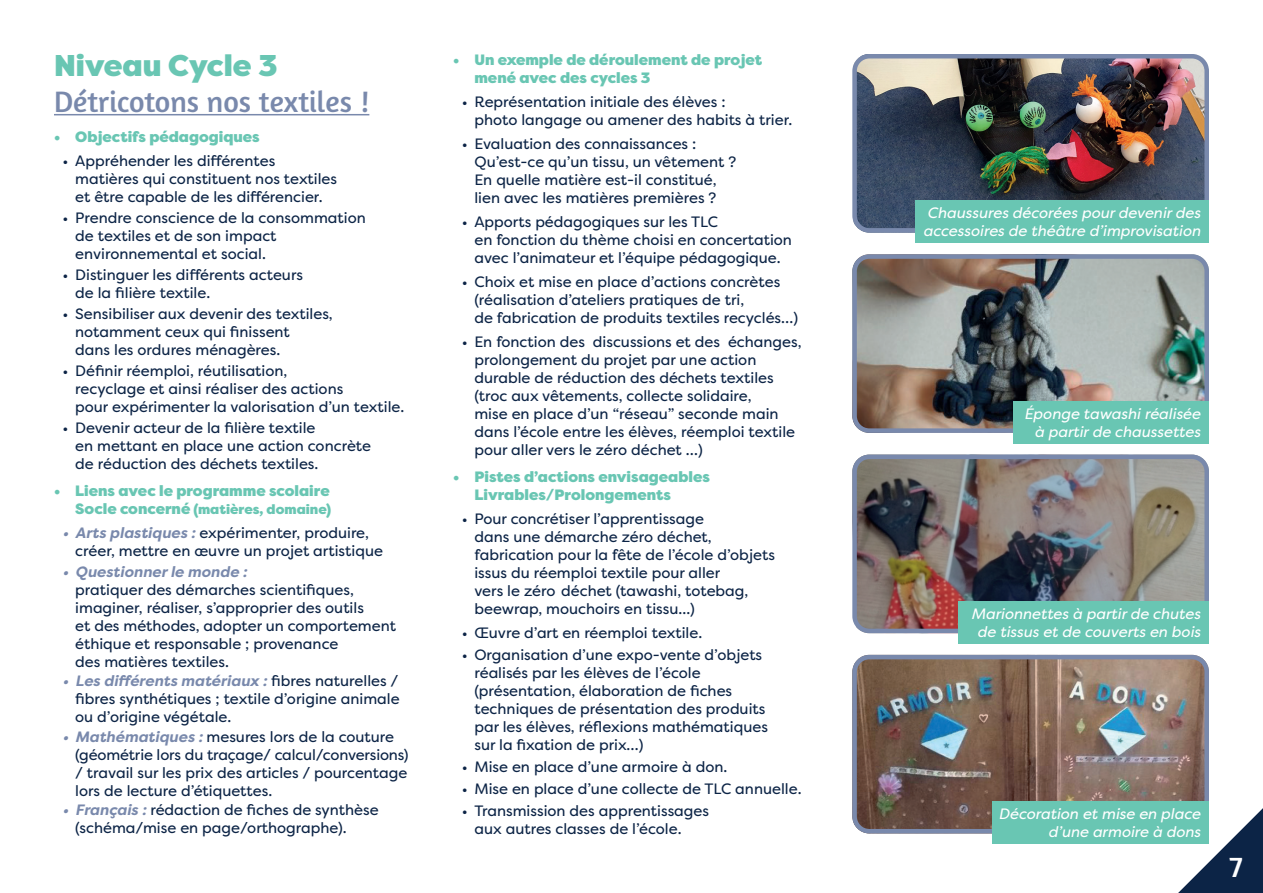
<style>
.page{position:relative;width:1263px;height:893px;background:#fff}
.page>*{position:absolute;margin:0;border:0;box-sizing:border-box;transform-origin:0 0}
.t1{font:30px "Amaranth";color:#7989ac}
.t2{font:900 30px "Filson Pro";color:#69c6b3}
.t3{font:30px "Amaranth";color:#fff}
.t4{font:15px/18px "Filson Pro";color:#0c2446}
.t5{font:italic 15px/18px "Filson Pro";color:#fff;text-align:right}
.t6{font:900 15px/18px "Filson Pro";color:#69c6b3}
.t7{font:italic 700 15px "Filson Pro";color:#7989ac}
.t8{font:900 13.5px "Filson Pro";color:#69c6b3}
.s1{font-size:15px}
.s2{font-weight:700;font-style:italic;color:#7989ac}
</style>
<div class="page">
<svg style="left:1178px;top:808px;width:85px;height:85px"></svg>
<hr style="left:54px;top:114px;width:315px;height:1px;background:#7989ac">
<img style="left:852px;top:54px;width:357px;height:179px">
<img style="left:852px;top:254px;width:357px;height:179px">
<img style="left:852px;top:454px;width:357px;height:180px">
<img style="left:852px;top:654px;width:359px;height:182px">
<div style="left:915px;top:201px;width:294px;height:42px;background:#69c6b3"></div>
<div style="left:1013px;top:401px;width:196px;height:42px;background:#69c6b3"></div>
<div style="left:958px;top:601px;width:251px;height:43px;background:#69c6b3"></div>
<div style="left:992px;top:801px;width:217px;height:43px;background:#69c6b3"></div>
<h1 class="t2" style="left:54px;top:46px;width:225px">Niveau Cycle 3</h1>
<h1 class="t1" style="left:54px;top:84px;width:317px">Détricotons nos textiles !</h1>
<p class="t6" style="left:54px;top:128px;width:207px">• Objectifs pédagogiques</p>
<p class="t4" style="left:75px;top:151px;width:263px;text-indent:-13px">• Appréhender les différentes matières qui constituent nos textiles et être capable de les différencier.</p>
<p class="t4" style="left:75px;top:208px;width:292px;text-indent:-13px">• Prendre conscience de la consommation de textiles et de son impact environnemental et social.</p>
<p class="t4" style="left:75px;top:265px;width:229px;text-indent:-13px">• Distinguer les différents acteurs de la filière textile.</p>
<p class="t4" style="left:75px;top:304px;width:259px;text-indent:-13px">• Sensibiliser aux devenir des textiles, notamment ceux qui finissent<br>dans les ordures ménagères.</p>
<p class="t4" style="left:75px;top:361px;width:331px;text-indent:-13px">• Définir réemploi, réutilisation,<br>recyclage et ainsi réaliser des actions<br>pour expérimenter la valorisation d’un textile.</p>
<p class="t4" style="left:75px;top:418px;width:297px;text-indent:-13px">• Devenir acteur de la filière textile<br>en mettant en place une action concrète de réduction des déchets textiles.</p>
<p class="t6" style="left:54px;top:482px;width:277px">• Liens avec le programme scolaire</p>
<p class="t8" style="left:75px;top:501px;width:258px"><span class="s1">Socle concerné</span> (matières, domaine)</p>
<p class="t4" style="left:75px;top:523px;width:309px;text-indent:-13px"><span class="s2">• Arts plastiques :</span> expérimenter, produire, créer, mettre en œuvre un projet artistique</p>
<p class="t7" style="left:62px;top:562px;width:186px">• Questionner le monde :</p>
<p class="t4" style="left:75px;top:580px;width:322px">pratiquer des démarches scientifiques, imaginer, réaliser, s’approprier des outils<br>et des méthodes, adopter un comportement éthique et responsable ; provenance<br>des matières textiles.</p>
<p class="t4" style="left:75px;top:672px;width:326px;text-align:justify;text-indent:-13px"><span class="s2">• Les différents matériaux :</span> fibres naturelles / fibres synthétiques ; textile d’origine animale ou d’origine végétale.</p>
<p class="t4" style="left:75px;top:727px;width:335px;text-indent:-13px"><span class="s2">• Mathématiques :</span> mesures lors de la couture (géométrie lors du traçage/ calcul/conversions) / travail sur les prix des articles / pourcentage lors de lecture d’étiquettes.</p>
<p class="t4" style="left:75px;top:801px;width:305px;text-indent:-13px"><span class="s2">• Français :</span> rédaction de fiches de synthèse (schéma/mise en page/orthographe).</p>
<p class="t6" style="left:474px;top:51px;width:289px;text-indent:-21px">• Un exemple de déroulement de projet mené avec des cycles 3</p>
<p class="t4" style="left:474px;top:92px;width:319px;text-indent:-13px">• Représentation initiale des élèves :<br>photo langage ou amener des habits à trier.</p>
<p class="t4" style="left:474px;top:134px;width:263px;text-indent:-13px">• Evaluation des connaissances :<br>Qu’est-ce qu’un tissu, un vêtement ?<br>En quelle matière est-il constitué, lien avec les matières premières ?</p>
<p class="t4" style="left:474px;top:212px;width:319px;text-indent:-13px">• Apports pédagogiques sur les TLC<br>en fonction du thème choisi en concertation avec l’animateur et l’équipe pédagogique.</p>
<p class="t4" style="left:474px;top:272px;width:325px;text-indent:-13px">• Choix et mise en place d’actions concrètes (réalisation d’ateliers pratiques de tri,<br>de fabrication de produits textiles recyclés…)</p>
<p class="t4" style="left:474px;top:332px;width:329px;text-indent:-13px">• En fonction des discussions et des échanges, prolongement du projet par une action durable de réduction des déchets textiles (troc aux vêtements, collecte solidaire,<br>mise en place d’un “réseau” seconde main dans l’école entre les élèves, réemploi textile pour aller vers le zéro déchet …)</p>
<p class="t6" style="left:474px;top:468px;width:237px;text-indent:-21px">• Pistes d’actions envisageables<br>Livrables/Prolongements</p>
<p class="t4" style="left:474px;top:509px;width:302px;text-indent:-13px">• Pour concrétiser l’apprentissage<br>dans une démarche zéro déchet, fabrication pour la fête de l’école d’objets issus du réemploi textile pour aller<br>vers le zéro déchet (tawashi, totebag, beewrap, mouchoirs en tissu...)</p>
<p class="t4" style="left:462px;top:623px;width:242px">• Œuvre d’art en réemploi textile.</p>
<p class="t4" style="left:474px;top:646px;width:295px;text-indent:-13px">• Organisation d’une expo-vente d’objets réalisés par les élèves de l’école (présentation, élaboration de fiches techniques de présentation des produits par les élèves, réflexions mathématiques sur la fixation de prix…)</p>
<p class="t4" style="left:462px;top:758px;width:267px">• Mise en place d’une armoire à don.</p>
<p class="t4" style="left:462px;top:779px;width:341px">• Mise en place d’une collecte de TLC annuelle.</p>
<p class="t4" style="left:474px;top:801px;width:236px;text-indent:-13px">• Transmission des apprentissages aux autres classes de l’école.</p>
<p class="t5" style="left:923px;top:204px;width:279px;text-align:left">Chaussures décorées pour devenir des accessoires de théâtre d’improvisation</p>
<p class="t5" style="left:1024px;top:404px;width:178px">Éponge tawashi réalisée à partir de chaussettes</p>
<p class="t5" style="left:971px;top:604px;width:231px;text-align:center">Marionnettes à partir de chutes de tissus et de couverts en bois</p>
<p class="t5" style="left:998px;top:805px;width:203px">Décoration et mise en place d’une armoire à dons</p>
<h1 class="t3" style="left:1229px;top:849px;width:15px">7</h1>
</div>
